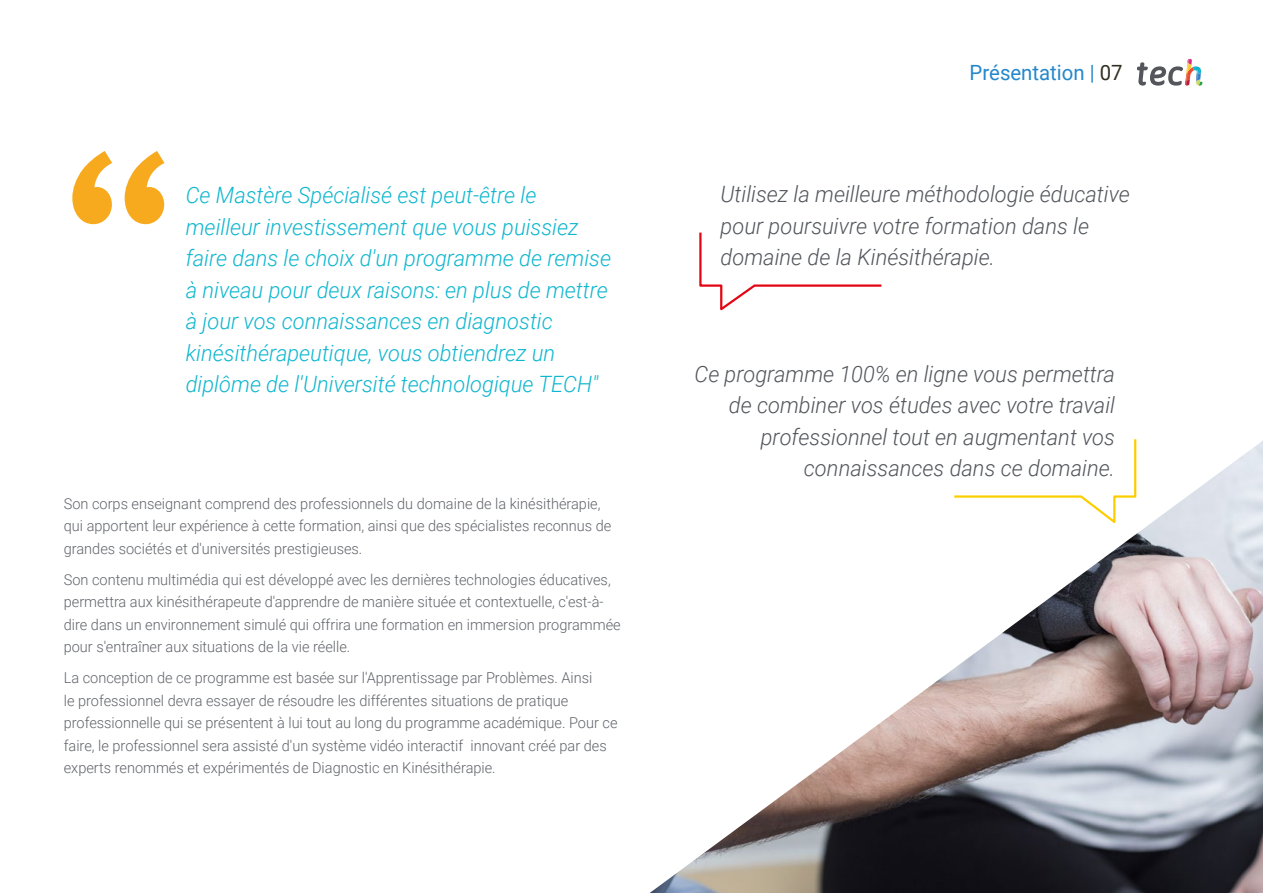
<style>
.page{position:relative;width:1263px;height:893px;background:#fff}
.page>*{position:absolute;margin:0;border:0;box-sizing:border-box;transform-origin:0 0}
.t1{font:italic 300 22.5px/31.5px "Roboto";color:#0fb6cf}
.t2{font:italic 300 22.5px/31.5px "Roboto";color:#52555b;text-align:right}
.t3{font:21px "Roboto";color:#2488c9}
.t4{font:300 15px/22.5px "Roboto";color:#61646a}
.s1{color:#312e20}
</style>
<div class="page">
<svg style="left:72px;top:151px;width:92px;height:73px"></svg>
<svg style="left:699px;top:232px;width:183px;height:79px"></svg>
<svg style="left:1137px;top:59px;width:65px;height:27px"></svg>
<img style="left:650px;top:440px;width:613px;height:453px">
<p class="t1" style="left:186px;top:179px;width:427px">Ce Mastère Spécialisé est peut-être le meilleur investissement que vous puissiez faire dans le choix d'un programme de remise à niveau pour deux raisons: en plus de mettre à jour vos connaissances en diagnostic kinésithérapeutique, vous obtiendrez un diplôme de l'Université technologique TECH"</p>
<p class="t4" style="left:64px;top:492px;width:549px">Son corps enseignant comprend des professionnels du domaine de la kinésithérapie, qui apportent leur expérience à cette formation, ainsi que des spécialistes reconnus de grandes sociétés et d'universités prestigieuses.</p>
<p class="t4" style="left:64px;top:568px;width:558px">Son contenu multimédia qui est développé avec les dernières technologies éducatives, permettra aux kinésithérapeute d'apprendre de manière située et contextuelle, c'est-à&shy;dire dans un environnement simulé qui offrira une formation en immersion programmée pour s'entraîner aux situations de la vie réelle.</p>
<p class="t4" style="left:64px;top:666px;width:555px">La conception de ce programme est basée sur l'Apprentissage par Problèmes. Ainsi<br>le professionnel devra essayer de résoudre les différentes situations de pratique professionnelle qui se présentent à lui tout au long du programme académique. Pour ce faire, le professionnel sera assisté d'un système vidéo interactif innovant créé par des experts renommés et expérimentés de Diagnostic en Kinésithérapie.</p>
<h2 class="t3" style="left:970px;top:57px;width:155px">Présentation | <span class="s1">07</span></h2>
<h1 class="t2" style="left:720px;top:178px;width:411px;text-align:left">Utilisez la meilleure méthodologie éducative pour poursuivre votre formation dans le domaine de la Kinésithérapie.</h1>
<h1 class="t2" style="left:694px;top:357px;width:422px">Ce programme 100% en ligne vous permettra de combiner vos études avec votre travail professionnel tout en augmentant vos connaissances dans ce domaine.</h1>
</div>
